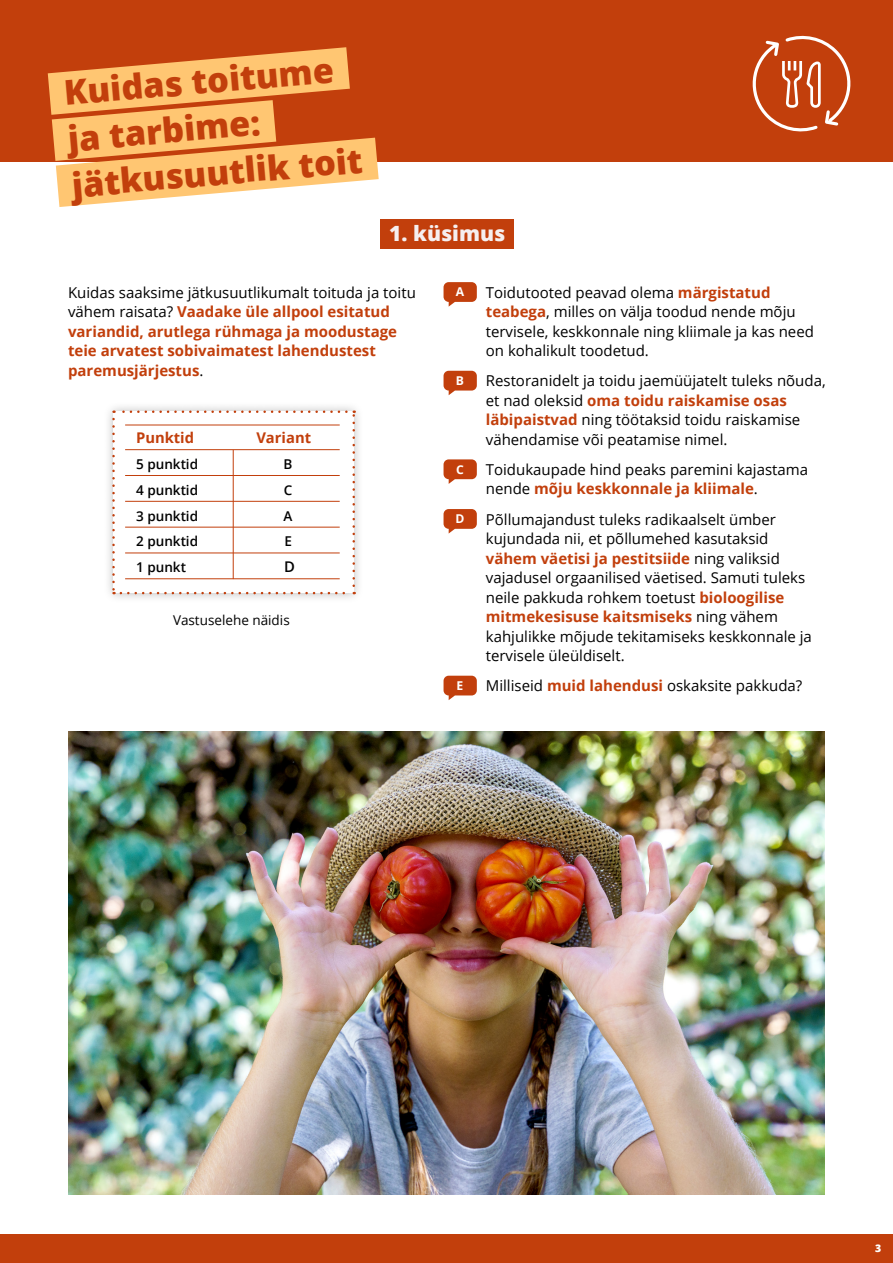
<style>
.page{position:relative;width:893px;height:1263px;background:#fff}
.page>*{position:absolute;margin:0;border:0;box-sizing:border-box;transform-origin:0 0}
.Topics_ok{font:800 34.2px "Open Sans";color:#c23f0c}
.t1{font:800 21px "Open Sans";color:#f6efef}
.body{font:15px/19.5px "Open Sans";color:#000}
.body-2{font:700 15px/19.5px "Open Sans";color:#c23f0c}
.t2{font:700 14.7px "Open Sans";color:#c23f0c}
.t3{font:600 14.7px "Open Sans";color:#000}
.t4{font:600 13.5px "Open Sans";color:#000}
.t5{font:13.5px "Open Sans";color:#000}
.body-3{font:700 12.15px "Open Sans";color:#fff}
.t6{font:800 10.5px "Open Sans";color:#fff}
.s1{font-weight:400;color:#000}
.s2{font-weight:700;color:#c23f0c}
</style>
<div class="page">
<div style="left:0;top:1234px;width:893px;height:29px;background:#c23f0c"></div>
<div style="left:0;top:0;width:893px;height:162px;background:#c23f0c"></div>
<svg style="left:48px;top:47px;width:331px;height:160px"></svg>
<div style="left:381px;top:219px;width:133px;height:30px;background:#c23f0c"></div>
<div style="left:444px;top:282px;width:33px;height:20px;background:#c23f0c;border-radius:5px"></div>
<div style="left:444px;top:371px;width:33px;height:20px;background:#c23f0c;border-radius:5px"></div>
<div style="left:444px;top:459px;width:33px;height:20px;background:#c23f0c;border-radius:5px"></div>
<div style="left:444px;top:509px;width:33px;height:20px;background:#c23f0c;border-radius:5px"></div>
<div style="left:444px;top:676px;width:33px;height:19px;background:#c23f0c;border-radius:5px"></div>
<img style="left:68px;top:731px;width:757px;height:463px">
<svg style="left:752px;top:35px;width:99px;height:97px"></svg>
<div style="left:103px;top:401px;width:261px;height:203px;background:#000;opacity:.27"></div>
<div style="left:114px;top:412px;width:240px;height:181px;background:#fff"></div>
<svg style="left:112px;top:419px;width:3px;height:175px"></svg>
<svg style="left:121px;top:592px;width:234px;height:2px"></svg>
<svg style="left:352px;top:410px;width:3px;height:176px"></svg>
<svg style="left:114px;top:410px;width:232px;height:3px"></svg>
<hr style="left:125px;top:425px;width:215px;height:1px;background:#c23f0c">
<hr style="left:125px;top:449px;width:215px;height:1px;background:#c23f0c">
<hr style="left:125px;top:475px;width:215px;height:1px;background:#c23f0c">
<hr style="left:125px;top:501px;width:215px;height:1px;background:#c23f0c">
<hr style="left:125px;top:527px;width:215px;height:1px;background:#c23f0c">
<hr style="left:125px;top:553px;width:215px;height:1px;background:#c23f0c">
<hr style="left:125px;top:578px;width:215px;height:1px;background:#c23f0c">
<hr style="left:233px;top:450px;width:1px;height:129px;background:#c23f0c">
<p class="Topics_ok" style="left:62px;top:67px;width:272px;rotate:-5deg">Kuidas toitume</p>
<p class="Topics_ok" style="left:66px;top:113px;width:194px;rotate:-5deg">ja tarbime:</p>
<p class="Topics_ok" style="left:70px;top:159px;width:293px;rotate:-5deg">jätkusuutlik toit</p>
<p class="t1" style="left:389px;top:218px;width:118px">1. küsimus</p>
<p class="body-2" style="left:68px;top:282px;width:349px"><span class="s1">Kuidas saaksime jätkusuutlikumalt toituda ja toitu vähem raisata?</span> Vaadake üle allpool esitatud variandid, arutlega rühmaga ja moodustage teie arvatest sobivaimatest lahendustest paremusjärjestus<span class="s1">.</span></p>
<p class="body-3" style="left:456px;top:283px;width:10px">A</p>
<p class="body" style="left:486px;top:282px;width:330px">Toidutooted peavad olema <span class="s2">märgistatud teabega</span>, milles on välja toodud nende mõju tervisele, keskkonnale ning kliimale ja kas need on kohalikult toodetud.</p>
<p class="body-3" style="left:456px;top:372px;width:10px">B</p>
<p class="body" style="left:486px;top:371px;width:341px">Restoranidelt ja toidu jaemüüjatelt tuleks nõuda, et nad oleksid <span class="s2">oma toidu raiskamise osas läbipaistvad</span> ning töötaksid toidu raiskamise vähendamise või peatamise nimel.</p>
<p class="body-3" style="left:456px;top:461px;width:9px">C</p>
<p class="body" style="left:486px;top:459px;width:324px">Toidukaupade hind peaks paremini kajastama nende <span class="s2">mõju keskkonnale ja kliimale</span>.</p>
<p class="body-3" style="left:455px;top:510px;width:10px">D</p>
<p class="body" style="left:486px;top:509px;width:328px">Põllumajandust tuleks radikaalselt ümber kujundada nii, et põllumehed kasutaksid <span class="s2">vähem väetisi ja pestitsiide</span> ning valiksid vajadusel orgaanilised väetised. Samuti tuleks neile pakkuda rohkem toetust <span class="s2">bioloogilise mitmekesisuse kaitsmiseks</span> ning vähem kahjulikke mõjude tekitamiseks keskkonnale ja tervisele üleüldiselt.</p>
<p class="body-3" style="left:456px;top:677px;width:8px">E</p>
<p class="body" style="left:486px;top:676px;width:318px">Milliseid <span class="s2">muid lahendusi</span> oskaksite pakkuda?</p>
<p class="t2" style="left:136px;top:427px;width:60px">Punktid</p>
<p class="t2" style="left:256px;top:427px;width:56px">Variant</p>
<p class="t4" style="left:136px;top:455px;width:64px">5 punktid</p>
<p class="t4" style="left:283px;top:455px;width:10px">B</p>
<p class="t4" style="left:136px;top:481px;width:64px">4 punktid</p>
<p class="t4" style="left:284px;top:481px;width:10px">C</p>
<p class="t4" style="left:136px;top:506px;width:64px">3 punktid</p>
<p class="t4" style="left:283px;top:506px;width:10px">A</p>
<p class="t4" style="left:136px;top:532px;width:64px">2 punktid</p>
<p class="t4" style="left:285px;top:532px;width:9px">E</p>
<p class="t4" style="left:136px;top:558px;width:51px">1 punkt</p>
<p class="t3" style="left:284px;top:557px;width:12px">D</p>
<p class="t5" style="left:173px;top:611px;width:118px">Vastuselehe näidis</p>
<p class="t6" style="left:875px;top:1240px;width:8px">3</p>
</div>
